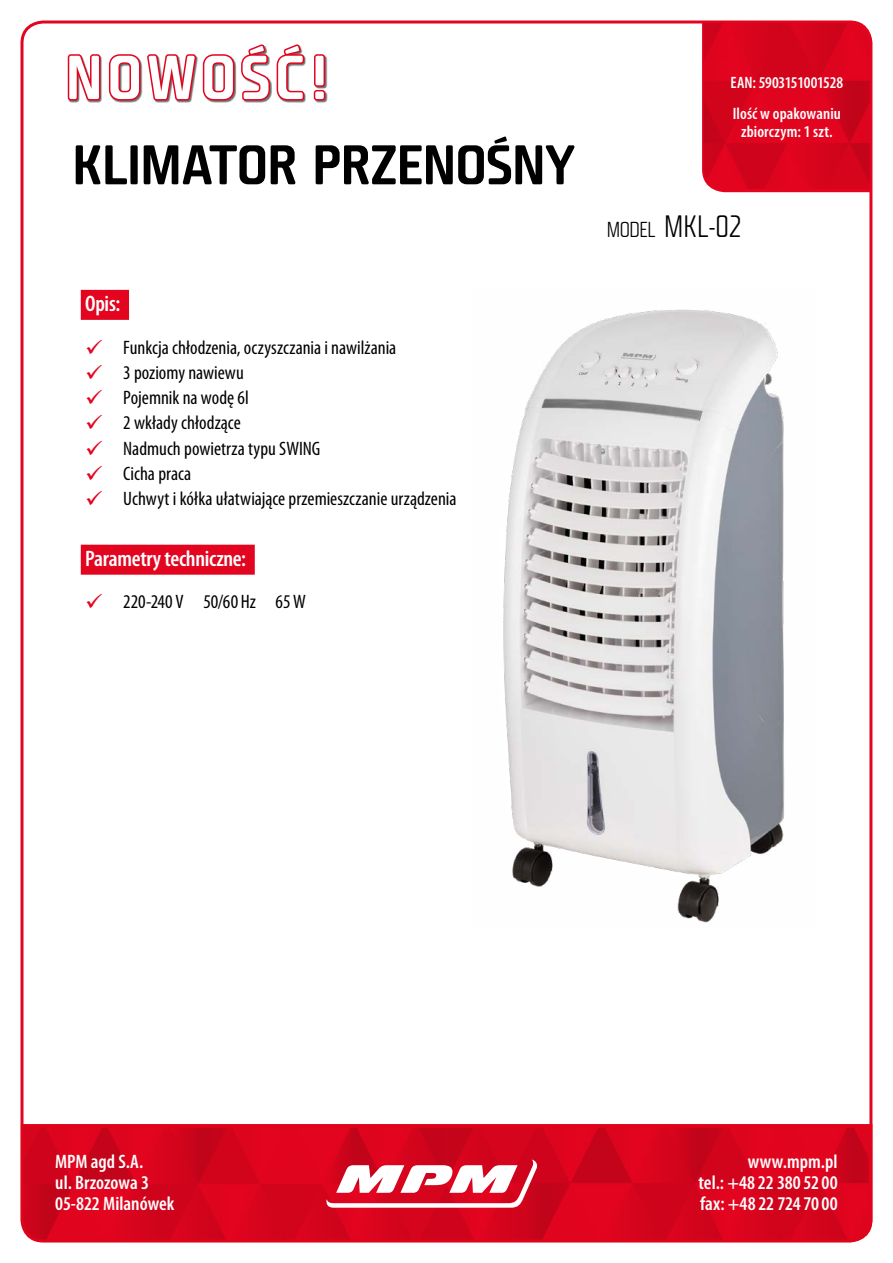
<style>
.page{position:relative;width:893px;height:1263px;background:#fff}
.page>*{position:absolute;margin:0;border:0;box-sizing:border-box;transform-origin:0 0}
.t1{font:60px "Fishmonger MS";letter-spacing:.075em;color:#fff}
.t2{font:54px "Fishmonger MS";letter-spacing:-.015em;color:#000}
.t3{font:300 condensed 30px "Fishmonger K";color:#000}
.t4{font:600 condensed 22.5px "Myriad Pro";letter-spacing:-.01em;color:#fff}
.t5{font:condensed 19.5px/25.2px "Myriad Pro";color:#000}
.t6{font:600 condensed 19.5px/21px "Myriad Pro";color:#fff}
.t7{font:600 condensed 16.5px/30.8px "Myriad Pro";letter-spacing:.005em;color:#fff}
.s1{font-size:21px}
</style>
<div class="page">
<svg style="left:20px;top:1123px;width:853px;height:120px;background:#d70820"></svg>
<svg style="left:326px;top:1159px;width:212px;height:49px"></svg>
<img style="left:503px;top:309px;width:282px;height:614px">
<div style="left:81px;top:290px;width:48px;height:30px;background:#e3051f"></div>
<div style="left:81px;top:545px;width:174px;height:30px;background:#e3051f"></div>
<svg style="left:701px;top:21px;width:172px;height:173px"></svg>
<img style="left:703px;top:23px;width:167px;height:166px">
<svg style="left:67px;top:44px;width:239px;height:59px"></svg>
<svg style="left:313px;top:54px;width:14px;height:48px"></svg>
<h1 class="t1" style="left:65px;top:36px;width:266px">NOWOŚĆ!</h1>
<h2 class="t2" style="left:72px;top:128px;width:505px">KLIMATOR PRZENOŚNY</h2>
<p class="t4" style="left:85px;top:292px;width:37px">Opis:</p>
<p class="t5" style="left:123px;top:335px;width:335px">Funkcja chłodzenia, oczyszczania i nawilżania<br>3 poziomy nawiewu<br>Pojemnik na wodę 6l<br>2 wkłady chłodzące<br>Nadmuch powietrza typu SWING<br>Cicha praca<br>Uchwyt i kółka ułatwiające przemieszczanie urządzenia</p>
<p class="t4" style="left:85px;top:546px;width:163px">Parametry techniczne:</p>
<p class="t5" style="left:123px;top:590px;width:184px">220-240 V 50/60 Hz 65W</p>
<p class="t7" style="left:731px;top:68px;width:114px">EAN: 5903151001528<br>Ilość w opakowaniu</p>
<p class="t7" style="left:741px;top:116px;width:93px">zbiorczym: 1 szt.</p>
<h3 class="t3" style="left:607px;top:210px;width:137px"><span class="s1">MODEL</span> MKL-02</h3>
<p class="t6" style="left:55px;top:1151px;width:121px">MPM agd S.A.<br>ul. Brzozowa 3<br>05-822 Milanówek</p>
<p class="t6" style="left:698px;top:1151px;width:141px;text-align:justify;text-indent:49px">www.mpm.pl tel.: +48 22 380 52 00 fax: +48 22 724 70 00</p>
</div>
